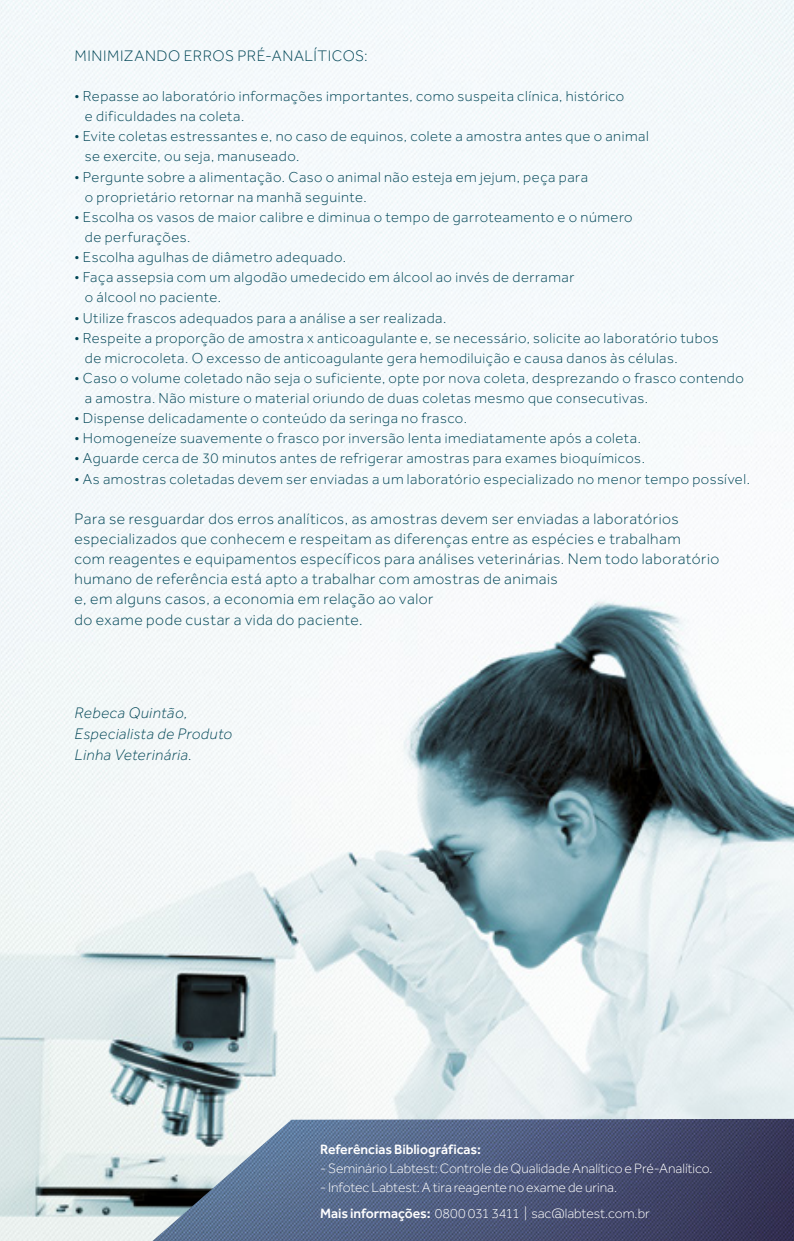
<style>
.page{position:relative;width:794px;height:1241px;background:#fff}
.page>*{position:absolute;margin:0;border:0;box-sizing:border-box;transform-origin:0 0}
.t1{font:300 15.75px/20.1px "Effra";letter-spacing:.03em;color:#004556}
.t2{font:italic 300 15.75px/21px "Effra";letter-spacing:.03em;color:#004556}
.t3{font:300 14.88px/20.1px "Effra";letter-spacing:.035em;color:#004556}
.t4{font:300 14px/25.9px "Effra";letter-spacing:-.005em;color:#fff}
.t5{font:500 14px "Effra";letter-spacing:-.005em;color:#fff}
.s1{font-weight:500}
</style>
<div class="page">
<img style="left:0;top:0;width:794px;height:1240px">
<img style="left:152px;top:1118px;width:642px;height:122px">
<p class="t1" style="left:74px;top:45px;width:295px">MINIMIZANDO ERROS PRÉ-ANALÍTICOS:</p>
<p class="t3" style="left:85px;top:86px;width:541px;text-indent:-11px">• Repasse ao laboratório informações importantes, como suspeita clínica, histórico e dificuldades na coleta.</p>
<p class="t3" style="left:85px;top:126px;width:565px;text-indent:-11px">• Evite coletas estressantes e, no caso de equinos, colete a amostra antes que o animal se exercite, ou seja, manuseado.</p>
<p class="t3" style="left:85px;top:166px;width:504px;text-indent:-11px">• Pergunte sobre a alimentação. Caso o animal não esteja em jejum, peça para o proprietário retornar na manhã seguinte.</p>
<p class="t3" style="left:85px;top:207px;width:549px;text-indent:-11px">• Escolha os vasos de maior calibre e diminua o tempo de garroteamento e o número de perfurações.</p>
<p class="t3" style="left:74px;top:247px;width:273px">• Escolha agulhas de diâmetro adequado.</p>
<p class="t3" style="left:85px;top:267px;width:491px;text-indent:-11px">• Faça assepsia com um algodão umedecido em álcool ao invés de derramar o álcool no paciente.</p>
<p class="t3" style="left:74px;top:307px;width:373px">• Utilize frascos adequados para a análise a ser realizada.</p>
<p class="t3" style="left:85px;top:327px;width:635px;text-indent:-11px">• Respeite a proporção de amostra x anticoagulante e, se necessário, solicite ao laboratório tubos de microcoleta. O excesso de anticoagulante gera hemodiluição e causa danos às células.</p>
<p class="t3" style="left:85px;top:368px;width:660px;text-indent:-11px">• Caso o volume coletado não seja o suficiente, opte por nova coleta, desprezando o frasco contendo a amostra. Não misture o material oriundo de duas coletas mesmo que consecutivas.</p>
<p class="t3" style="left:74px;top:408px;width:394px">• Dispense delicadamente o conteúdo da seringa no frasco.</p>
<p class="t3" style="left:74px;top:428px;width:568px">• Homogeneíze suavemente o frasco por inversão lenta imediatamente após a coleta.</p>
<p class="t3" style="left:74px;top:448px;width:572px">• Aguarde cerca de 30 minutos antes de refrigerar amostras para exames bioquímicos.</p>
<p class="t3" style="left:74px;top:468px;width:677px">• As amostras coletadas devem ser enviadas a um laboratório especializado no menor tempo possível.</p>
<p class="t1" style="left:74px;top:508px;width:646px">Para se resguardar dos erros analíticos, as amostras devem ser enviadas a laboratórios especializados que conhecem e respeitam as diferenças entre as espécies e trabalham<br>com reagentes e equipamentos específicos para análises veterinárias. Nem todo laboratório humano de referência está apto a trabalhar com amostras de animais<br>e, em alguns casos, a economia em relação ao valor<br>do exame pode custar a vida do paciente.</p>
<p class="t2" style="left:74px;top:701px;width:159px">Rebeca Quintão,<br>Especialista de Produto<br>Linha Veterinária.</p>
<p class="t5" style="left:320px;top:1140px;width:162px">Referências Bibliográficas:</p>
<p class="t4" style="left:320px;top:1154px;width:394px">- Seminário Labtest: Controle de Qualidade Analítico e Pré-Analítico.</p>
<p class="t4" style="left:320px;top:1173px;width:331px">- Infotec Labtest: A tira reagente no exame de urina.<br><span class="s1">Mais informações:</span> 0800 031 3411 | sac@labtest.com.br</p>
</div>
